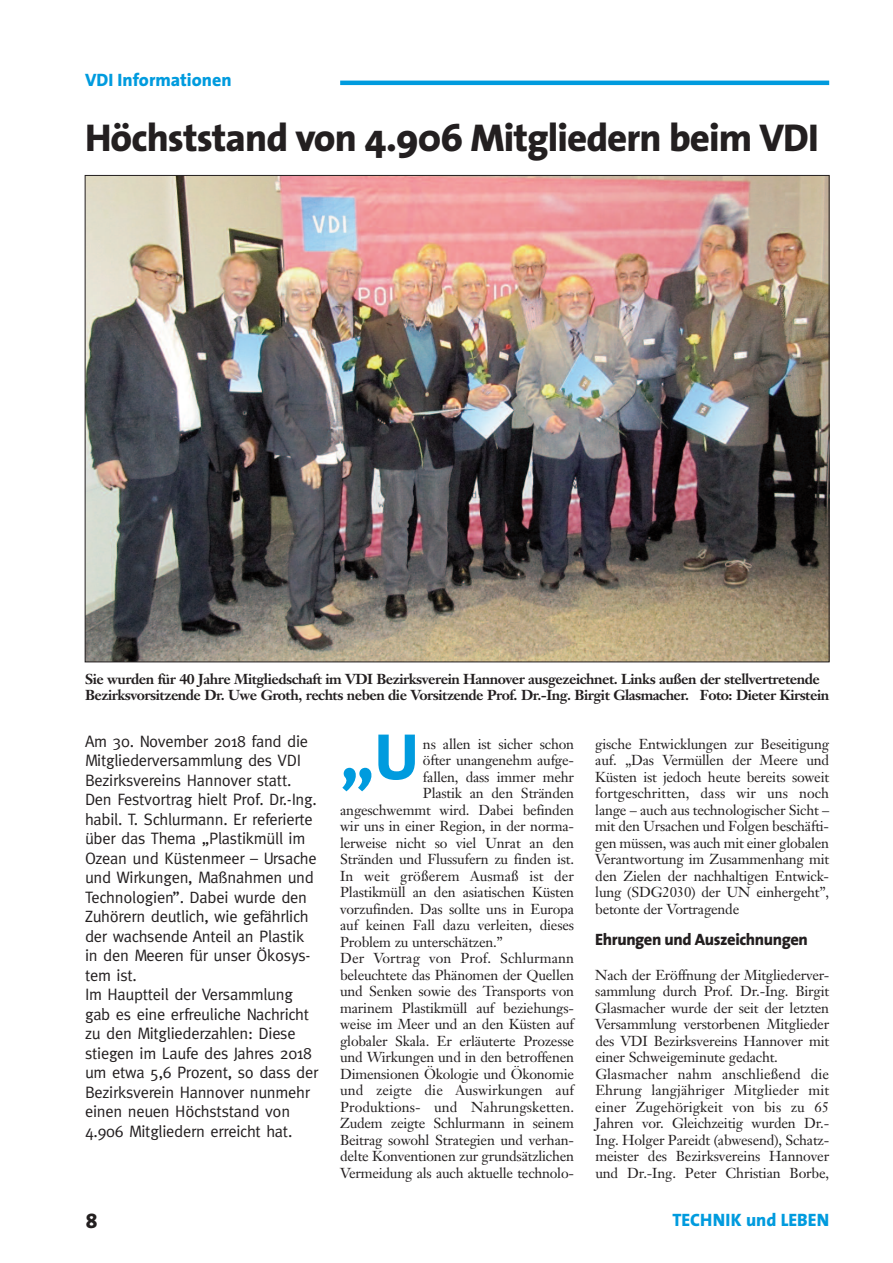
<style>
.page{position:relative;width:893px;height:1263px;background:#fff}
.page>*{position:absolute;margin:0;border:0;box-sizing:border-box;transform-origin:0 0}
.t1{font:800 66px "The Sans";color:#009bde}
.t2{font:800 39px "The Sans";letter-spacing:-.025em;color:#231f20}
.t3{font:21px "The Sans Extra Bold Caps";color:#231f20}
.t4{font:800 18px "The Sans";color:#009bde}
.t5{font:16.5px/19.5px "Meta";letter-spacing:-.015em;color:#231f20}
.t6{font:800 16.5px "The Sans";letter-spacing:-.025em;color:#231f20}
.t7{font:14.25px/16.5px "Janson Text";letter-spacing:-.015em;color:#231f20;text-align:justify}
.t8{font:700 14.25px/16.5px "Janson Text";letter-spacing:-.035em;color:#231f20}
.t9{font:14.25px "Janson Text";letter-spacing:.005em;color:#231f20}
</style>
<div class="page">
<hr style="left:340px;top:81px;width:489px;height:4px;background:#009bde">
<img style="left:87px;top:177px;width:740px;height:483px">
<p class="t4" style="left:85px;top:72px;width:148px">VDI Informationen</p>
<h2 class="t2" style="left:85px;top:123px;width:735px">Höchststand von 4.906 Mitgliedern beim VDI</h2>
<p class="t8" style="left:85px;top:672px;width:746px">Sie wurden für 40 Jahre Mitgliedschaft im VDI Bezirksverein Hannover ausgezeichnet. Links außen der stellvertretende<br>Bezirksvorsitzende Dr. Uwe Groth, rechts neben die Vorsitzende Prof. Dr.-Ing. Birgit Glasmacher. Foto: Dieter Kirstein</p>
<p class="t7" style="left:423px;top:737px;width:153px">ns allen ist sicher schon</p>
<p class="t7" style="left:423px;top:753px;width:153px">öfter unangenehm aufge-</p>
<p class="t7" style="left:423px;top:770px;width:153px">fallen, dass immer mehr</p>
<p class="t7" style="left:423px;top:786px;width:153px">Plastik an den Stränden</p>
<p class="t7" style="left:340px;top:803px;width:235px">angeschwemmt wird. Dabei befinden</p>
<p class="t7" style="left:340px;top:819px;width:235px">wir uns in einer Region, in der norma-</p>
<p class="t7" style="left:340px;top:836px;width:235px">lerweise nicht so viel Unrat an den</p>
<p class="t7" style="left:340px;top:852px;width:235px">Stränden und Flussufern zu finden ist.</p>
<p class="t9" style="left:340px;top:870px;width:235px">In weit größerem Ausmaß ist der</p>
<p class="t7" style="left:340px;top:885px;width:235px">Plastikmüll an den asiatischen Küsten</p>
<p class="t7" style="left:340px;top:902px;width:235px">vorzufinden. Das sollte uns in Europa</p>
<p class="t7" style="left:340px;top:918px;width:235px">auf keinen Fall dazu verleiten, dieses</p>
<p class="t7" style="left:340px;top:935px;width:164px">Problem zu unterschätzen.”</p>
<p class="t9" style="left:340px;top:952px;width:235px">Der Vortrag von Prof. Schlurmann</p>
<p class="t7" style="left:340px;top:968px;width:235px">beleuchtete das Phänomen der Quellen</p>
<p class="t7" style="left:340px;top:984px;width:235px">und Senken sowie des Transports von</p>
<p class="t7" style="left:340px;top:1001px;width:235px">marinem Plastikmüll auf beziehungs-</p>
<p class="t7" style="left:340px;top:1017px;width:235px">weise im Meer und an den Küsten auf</p>
<p class="t7" style="left:340px;top:1034px;width:235px">globaler Skala. Er erläuterte Prozesse</p>
<p class="t7" style="left:340px;top:1050px;width:235px">und Wirkungen und in den betroffenen</p>
<p class="t7" style="left:340px;top:1067px;width:235px">Dimensionen Ökologie und Ökonomie</p>
<p class="t9" style="left:340px;top:1084px;width:235px">und zeigte die Auswirkungen auf</p>
<p class="t9" style="left:340px;top:1101px;width:235px">Produktions- und Nahrungsketten.</p>
<p class="t7" style="left:340px;top:1116px;width:235px">Zudem zeigte Schlurmann in seinem</p>
<p class="t7" style="left:340px;top:1133px;width:235px">Beitrag sowohl Strategien und verhan-</p>
<p class="t7" style="left:340px;top:1149px;width:235px">delte Konventionen zur grundsätzlichen</p>
<p class="t7" style="left:340px;top:1166px;width:235px">Vermeidung als auch aktuelle technolo-</p>
<p class="t5" style="left:85px;top:731px;width:235px">Am 30. November 2018 fand die<br>Mitgliederversammlung des VDI<br>Bezirksvereins Hannover statt.<br>Den Festvortrag hielt Prof. Dr.-Ing. habil. T. Schlurmann. Er referierte über das Thema „Plastikmüll im<br>Ozean und Küstenmeer – Ursache und Wirkungen, Maßnahmen und<br>Technologien”. Dabei wurde den<br>Zuhörern deutlich, wie gefährlich der wachsende Anteil an Plastik in den Meeren für unser Ökosys&shy;tem ist.<br>Im Hauptteil der Versammlung gab es eine erfreuliche Nachricht zu den Mitgliederzahlen: Diese stiegen im Laufe des Jahres 2018 um etwa 5,6 Prozent, so dass der<br>Bezirksverein Hannover nunmehr einen neuen Höchststand von<br>4.906 Mitgliedern erreicht hat.</p>
<h1 class="t1" style="left:340px;top:731px;width:80px">„U</h1>
<p class="t7" style="left:595px;top:737px;width:235px">gische Entwicklungen zur Beseitigung auf. „Das Vermüllen der Meere und Küsten ist jedoch heute bereits soweit fortgeschritten, dass wir uns noch lange – auch aus technologischer Sicht – mit den Ursachen und Folgen beschäfti&shy;gen müssen, was auch mit einer globalen Verantwortung im Zusammenhang mit den Zielen der nachhaltigen Entwick&shy;lung (SDG2030) der UN einhergeht”, betonte der Vortragende</p>
<p class="t6" style="left:595px;top:932px;width:214px">Ehrungen und Auszeichnungen</p>
<p class="t7" style="left:595px;top:968px;width:235px;text-align:left">Nach der Eröffnung der Mitgliederver&shy;sammlung durch Prof. Dr.-Ing. Birgit Glasmacher wurde der seit der letzten Versammlung verstorbenen Mitglieder des VDI Bezirksvereins Hannover mit einer Schweigeminute gedacht.<br>Glasmacher nahm anschließend die Ehrung langjähriger Mitglieder mit einer Zugehörigkeit von bis zu 65<br>Jahren vor. Gleichzeitig wurden Dr.- Ing. Holger Pareidt (abwesend), Schatz&shy;meister des Bezirksvereins Hannover und Dr.-Ing. Peter Christian Borbe,</p>
<h3 class="t3" style="left:86px;top:1214px;width:13px">8</h3>
<p class="t4" style="left:672px;top:1212px;width:158px">TECHNIK und LEBEN</p>
</div>
